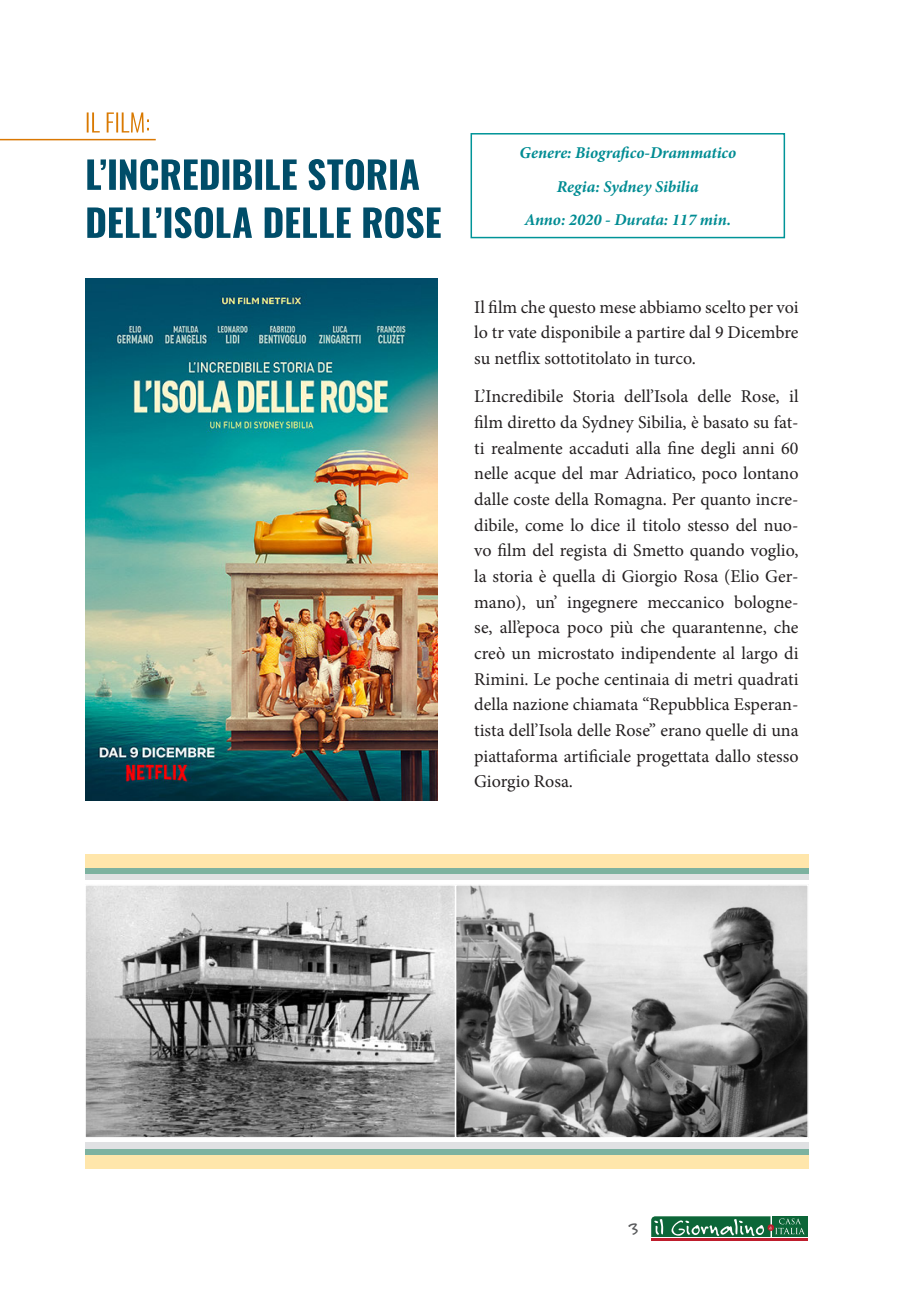
<style>
.page{position:relative;width:906px;height:1289px;background:#fff}
.page>*{position:absolute;margin:0;border:0;box-sizing:border-box;transform-origin:0 0}
.t1{font:18.45px "Felt Tip Roman";color:#57585a}
.standart{font:18px/25.7px "Minion Pro";color:#231f20;text-align:justify}
.spot{font:italic 700 16.5px "Minion Pro";letter-spacing:-.005em;color:#008c93}
</style>
<div class="page">
<div style="left:771px;top:1216px;width:36px;height:20px;background:#0c6638"></div>
<hr style="left:651px;top:1237px;width:156px;height:3px;background:#be1d2c">
<svg style="left:651px;top:1216px;width:154px;height:20px"></svg>
<svg style="left:85px;top:873px;width:723px;height:7px;background:#d1dad9"></svg>
<div style="left:85px;top:1142px;width:723px;height:13px;background:#e0e1e3"></div>
<svg style="left:85px;top:867px;width:723px;height:6px;background:#92baa1"></svg>
<div style="left:85px;top:1148px;width:723px;height:14px;background:#7db2a0"></div>
<svg style="left:87px;top:207px;width:354px;height:31px"></svg>
<svg style="left:87px;top:159px;width:332px;height:31px"></svg>
<svg style="left:87px;top:112px;width:62px;height:20px"></svg>
<img style="left:87px;top:887px;width:719px;height:248px">
<div style="left:84px;top:884px;width:372px;height:254px;border:2px solid #fff"></div>
<div style="left:455px;top:884px;width:354px;height:254px;border:2px solid #fff"></div>
<hr style="left:0;top:139px;width:156px;height:1px;background:#da7702">
<img style="left:85px;top:279px;width:352px;height:521px">
<div style="left:470px;top:133px;width:315px;height:105px;border:2px solid #009498"></div>
<div style="left:85px;top:854px;width:723px;height:13px;background:#ffe6ab"></div>
<div style="left:85px;top:1155px;width:723px;height:13px;background:#ffe6ab"></div>
<p class="spot" style="left:519px;top:141px;width:218px">Genere: Biografico-Drammatico</p>
<p class="spot" style="left:557px;top:175px;width:143px">Regia: Sydney Sibilia</p>
<p class="spot" style="left:524px;top:208px;width:208px">Anno: 2020 - Durata: 117 min.</p>
<p class="standart" style="left:474px;top:294px;width:326px">Il film che questo mese abbiamo scelto per voi lo tr vate disponibile a partire dal 9 Dicembre su netflix sottotitolato in turco.</p>
<p class="standart" style="left:474px;top:384px;width:326px">L’Incredibile Storia dell’Isola delle Rose, il film diretto da Sydney Sibilia, è basato su fat&shy;ti realmente accaduti alla fine degli anni 60 nelle acque del mar Adriatico, poco lontano dalle coste della Romagna. Per quanto incre&shy;dibile, come lo dice il titolo stesso del nuo&shy;vo film del regista di Smetto quando voglio, la storia è quella di Giorgio Rosa (Elio Ger&shy;mano), un’ ingegnere meccanico bologne&shy;se, all’epoca poco più che quarantenne, che creò un microstato indipendente al largo di Rimini. Le poche centinaia di metri quadrati della nazione chiamata “Repubblica Esperan&shy;tista dell’Isola delle Rose” erano quelle di una piattaforma artificiale progettata dallo stesso Giorgio Rosa.</p>
<p class="t1" style="left:630px;top:1217px;width:10px">3</p>
</div>
